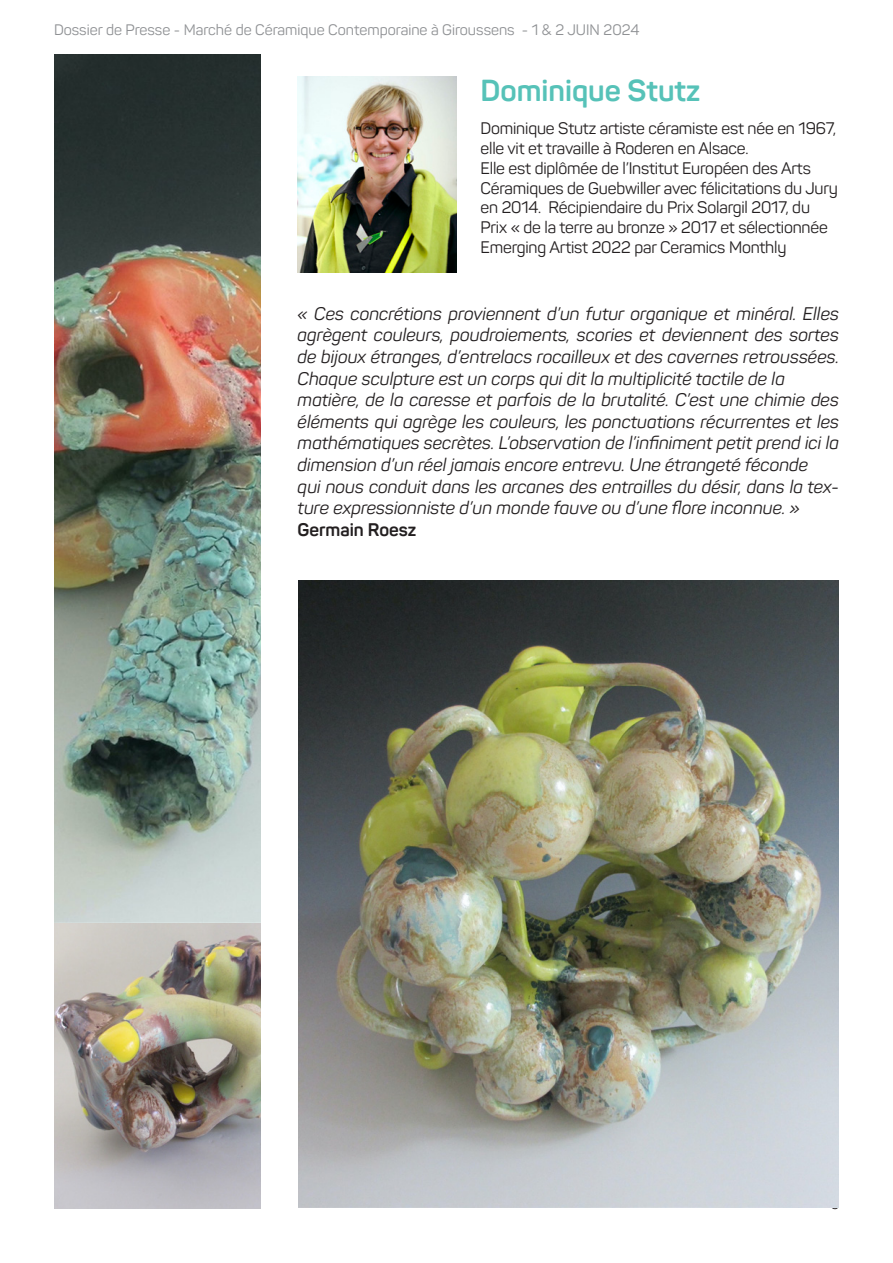
<style>
.page{position:relative;width:893px;height:1263px;background:#fff}
.page>*{position:absolute;margin:0;border:0;box-sizing:border-box;transform-origin:0 0}
.t1{font:700 30px "Panton";color:#56c2b8}
.t2{font:italic 18px/21.6px "Panton";color:#231f20}
.t3{font:700 18px "Panton";color:#231f20}
.t4{font:16.5px/19.8px "Panton";letter-spacing:-.01em;color:#231f20}
.t5{font:15px "Panton";color:#8f9194}
.t6{font:13.5px "Panton";color:#231f20}
</style>
<div class="page">
<img style="left:298px;top:77px;width:158px;height:195px">
<img style="left:54px;top:901px;width:207px;height:308px">
<img style="left:54px;top:54px;width:206px;height:869px">
<img style="left:298px;top:580px;width:540px;height:627px">
<p class="t5" style="left:54px;top:20px;width:587px">Dossier de Presse - Marché de Céramique Contemporaine à Giroussens - 1 &amp; 2 JUIN 2024</p>
<h1 class="t1" style="left:480px;top:71px;width:221px">Dominique Stutz</h1>
<p class="t4" style="left:480px;top:118px;width:359px">Dominique Stutz artiste céramiste est née en 1967, elle vit et travaille à Roderen en Alsace.<br>Elle est diplômée de l’Institut Européen des Arts Céramiques de Guebwiller avec félicitations du Jury en 2014. Récipiendaire du Prix Solargil 2017, du Prix « de la terre au bronze » 2017 et sélectionnée Emerging Artist 2022 par Ceramics Monthly</p>
<p class="t2" style="left:298px;top:303px;width:543px">« Ces concrétions proviennent d’un futur organique et minéral. Elles agrègent couleurs, poudroiements, scories et deviennent des sortes de bijoux étranges, d’entrelacs rocailleux et des cavernes retroussées.<br>Chaque sculpture est un corps qui dit la multiplicité tactile de la matière, de la caresse et parfois de la brutalité. C’est une chimie des éléments qui agrège les couleurs, les ponctuations récurrentes et les mathématiques secrètes. L’observation de l’infiniment petit prend ici la dimension d’un réel jamais encore entrevu. Une étrangeté féconde<br>qui nous conduit dans les arcanes des entrailles du désir, dans la tex&shy;ture expressionniste d’un monde fauve ou d’une flore inconnue. »</p>
<p class="t3" style="left:298px;top:518px;width:120px">Germain Roesz</p>
<p class="t6" style="left:831px;top:1196px;width:9px">5</p>
</div>
